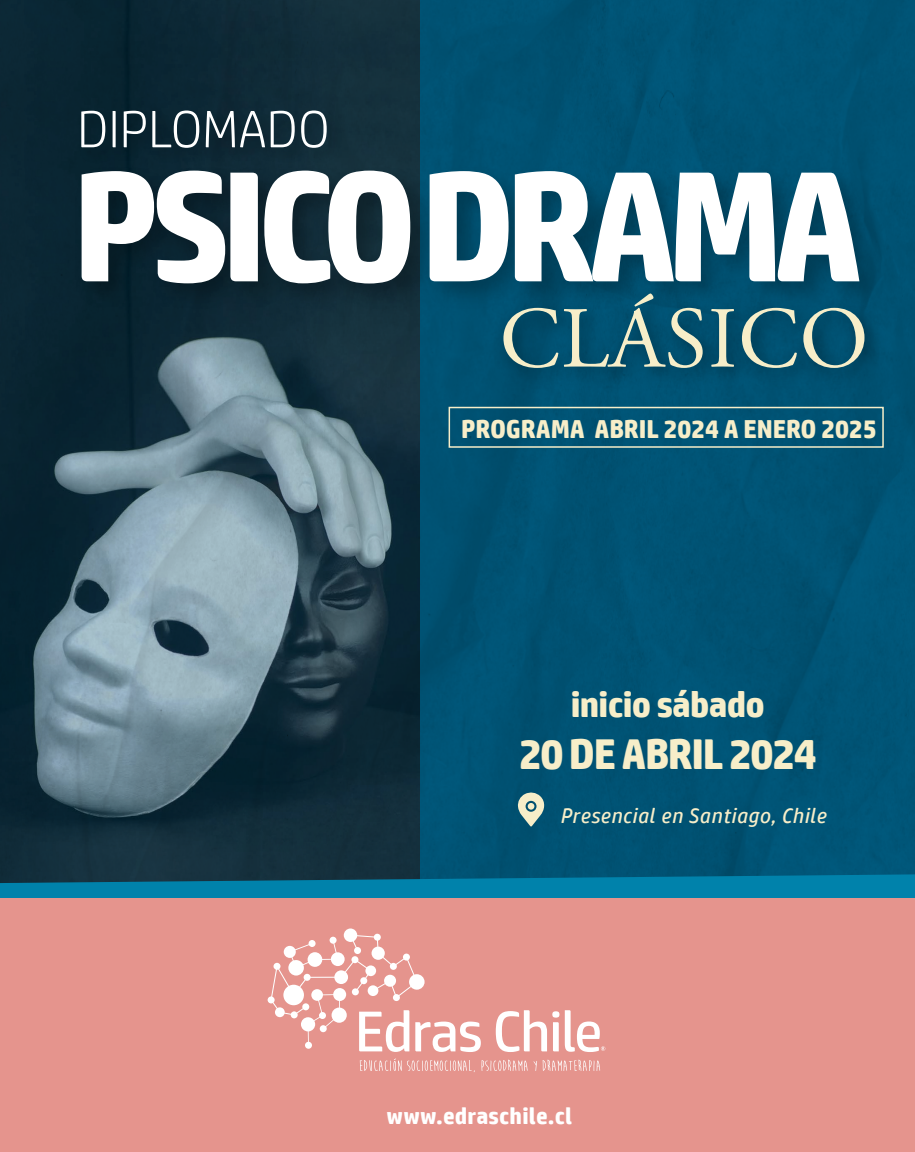
<style>
.page{position:relative;width:915px;height:1152px;background:#fff}
.page>*{position:absolute;margin:0;border:0;box-sizing:border-box;transform-origin:0 0}
.t1{font:700 156.9px "HP Simplified";letter-spacing:-.065em;color:#fff}
.t2{font:86.85px "Adobe Garamond";letter-spacing:.01em;color:#f7eec9}
.t3{font:300 52.35px "HP Simplified";color:#fff}
.t4{font:700 43.05px "HP Simplified";letter-spacing:-.035em;color:#f7eec9}
.t5{font:700 36.15px "HP Simplified";letter-spacing:-.02em;color:#f7eec9}
.t6{font:700 25.95px "HP Simplified";letter-spacing:-.005em;color:#f7eec9}
.t7{font:700 23.25px "HP Simplified";letter-spacing:.01em;color:#fff}
.t8{font:italic 21.15px "HP Simplified";letter-spacing:.035em;color:#f7eec9}
</style>
<div class="page">
<img style="left:0;top:0;width:914px;height:874px">
<img style="left:60px;top:136px;width:832px;height:214px">
<img style="left:70px;top:96px;width:281px;height:82px">
<img style="left:483px;top:276px;width:415px;height:142px">
<svg style="left:0;top:874px;width:914px;height:24px;background:#027498"></svg>
<div style="left:0;top:898px;width:914px;height:254px;background:#e5948d"></div>
<div style="left:448px;top:407px;width:435px;height:41px;border:2px solid #f7eec9"></div>
<svg style="left:517px;top:791px;width:27px;height:35px"></svg>
<div style="left:527px;top:803px;width:7px;height:7px;background:#f7eec9;border-radius:50%"></div>
<svg style="left:267px;top:928px;width:213px;height:124px"></svg>
<svg style="left:359px;top:1059px;width:42px;height:12px"></svg>
<svg style="left:407px;top:1060px;width:67px;height:12px"></svg>
<svg style="left:481px;top:1060px;width:46px;height:11px"></svg>
<svg style="left:533px;top:1060px;width:67px;height:11px"></svg>
<svg style="left:495px;top:1010px;width:110px;height:42px"></svg>
<h3 class="t3" style="left:77px;top:100px;width:254px">DIPLOMADO</h3>
<h1 class="t1" style="left:72px;top:134px;width:792px">PSICODRAMA</h1>
<h2 class="t2" style="left:499px;top:293px;width:370px">CLÁSICO</h2>
<p class="t6" style="left:461px;top:413px;width:417px">PROGRAMA ABRIL 2024 A ENERO 2025</p>
<h3 class="t5" style="left:570px;top:683px;width:196px">inicio sábado</h3>
<h3 class="t4" style="left:518px;top:729px;width:299px">20 DE ABRIL 2024</h3>
<p class="t8" style="left:560px;top:803px;width:267px">Presencial en Santiago, Chile</p>
<p class="t7" style="left:386px;top:1102px;width:187px">www.edraschile.cl</p>
</div>
